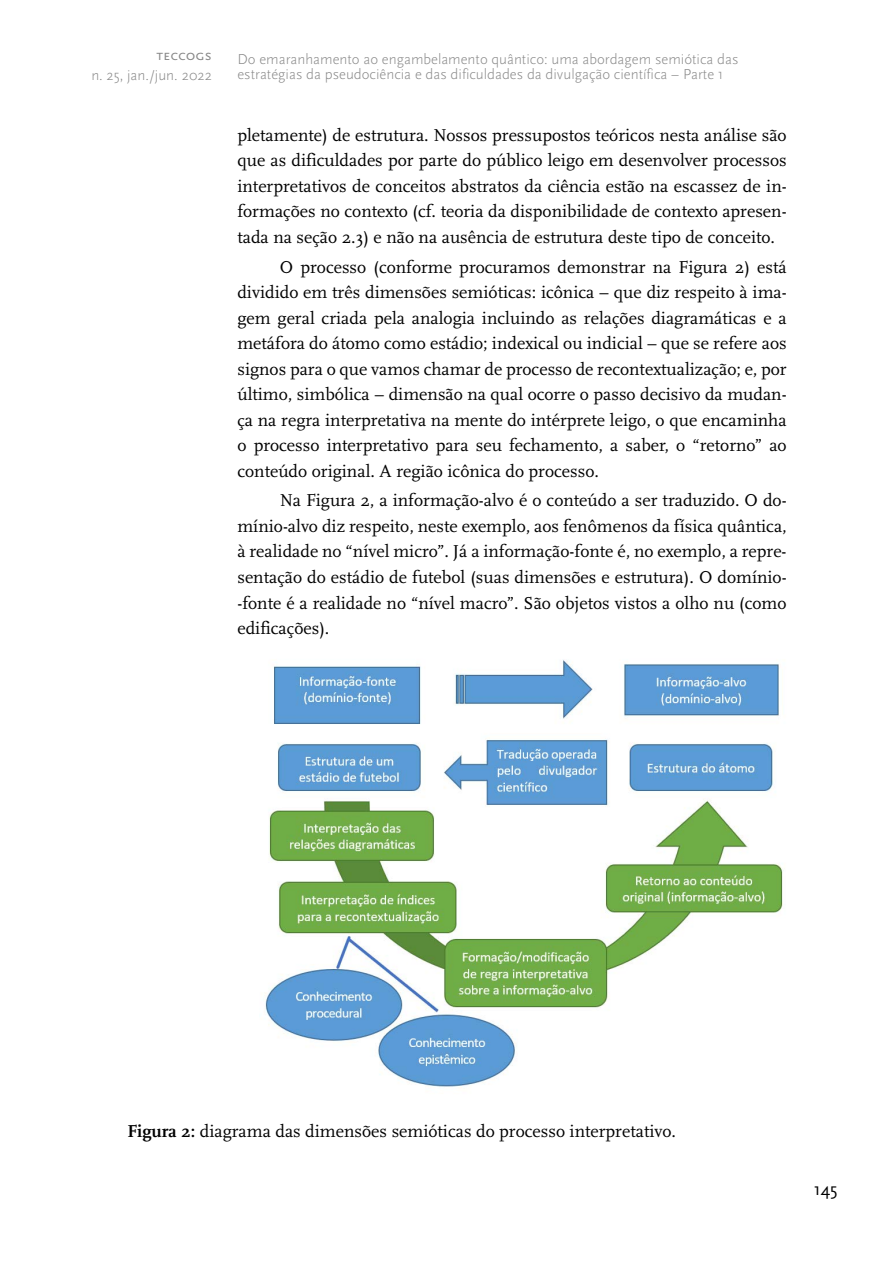
<style>
.page{position:relative;width:893px;height:1263px;background:#fff}
.page>*{position:absolute;margin:0;border:0;box-sizing:border-box;transform-origin:0 0}
.t1{font:18px/25.5px "Scala";color:#000;text-align:justify}
.t2{font:18px "Scala Sans";color:#000}
.t3{font:300 15px/15px "Scala Sans";color:#878787}
.t4{font:15px "Scala Sans Caps";color:#878787}
.s1{font-weight:700}
</style>
<div class="page">
<img style="left:265px;top:659px;width:519px;height:429px">
<p class="t4" style="left:156px;top:47px;width:57px">teccogs</p>
<p class="t3" style="left:91px;top:68px;width:122px">n. 25, jan./jun. 2022</p>
<p class="t3" style="left:237px;top:52px;width:503px">Do emaranhamento ao engambelamento quântico: uma abordagem semiótica das estratégias da pseudociência e das dificuldades da divulgação científica – Parte 1</p>
<p class="t1" style="left:237px;top:123px;width:551px">pletamente) de estrutura. Nossos pressupostos teóricos nesta análise são que as dificuldades por parte do público leigo em desenvolver processos interpretativos de conceitos abstratos da ciência estão na escassez de in&shy;formações no contexto (cf. teoria da disponibilidade de contexto apresen&shy;tada na seção 2.3) e não na ausência de estrutura deste tipo de conceito.</p>
<p class="t1" style="left:237px;top:254px;width:551px;text-indent:43px">O processo (conforme procuramos demonstrar na Figura 2) está dividido em três dimensões semióticas: icônica – que diz respeito à ima&shy;gem geral criada pela analogia incluindo as relações diagramáticas e a metáfora do átomo como estádio; indexical ou indicial – que se refere aos signos para o que vamos chamar de processo de recontextualização; e, por último, simbólica – dimensão na qual ocorre o passo decisivo da mudan&shy;ça na regra interpretativa na mente do intérprete leigo, o que encaminha o processo interpretativo para seu fechamento, a saber, o “retorno” ao conteúdo original. A região icônica do processo.</p>
<p class="t1" style="left:237px;top:488px;width:551px;text-indent:43px">Na Figura 2, a informação-alvo é o conteúdo a ser traduzido. O do&shy;mínio-alvo diz respeito, neste exemplo, aos fenômenos da física quântica, à realidade no “nível micro”. Já a informação-fonte é, no exemplo, a repre&shy;sentação do estádio de futebol (suas dimensões e estrutura). O domínio--fonte é a realidade no “nível macro”. São objetos vistos a olho nu (como edificações).</p>
<p class="t1" style="left:128px;top:1119px;width:550px"><span class="s1">Figura 2:</span> diagrama das dimensões semióticas do processo interpretativo.</p>
<p class="t2" style="left:814px;top:1180px;width:25px">145</p>
</div>
